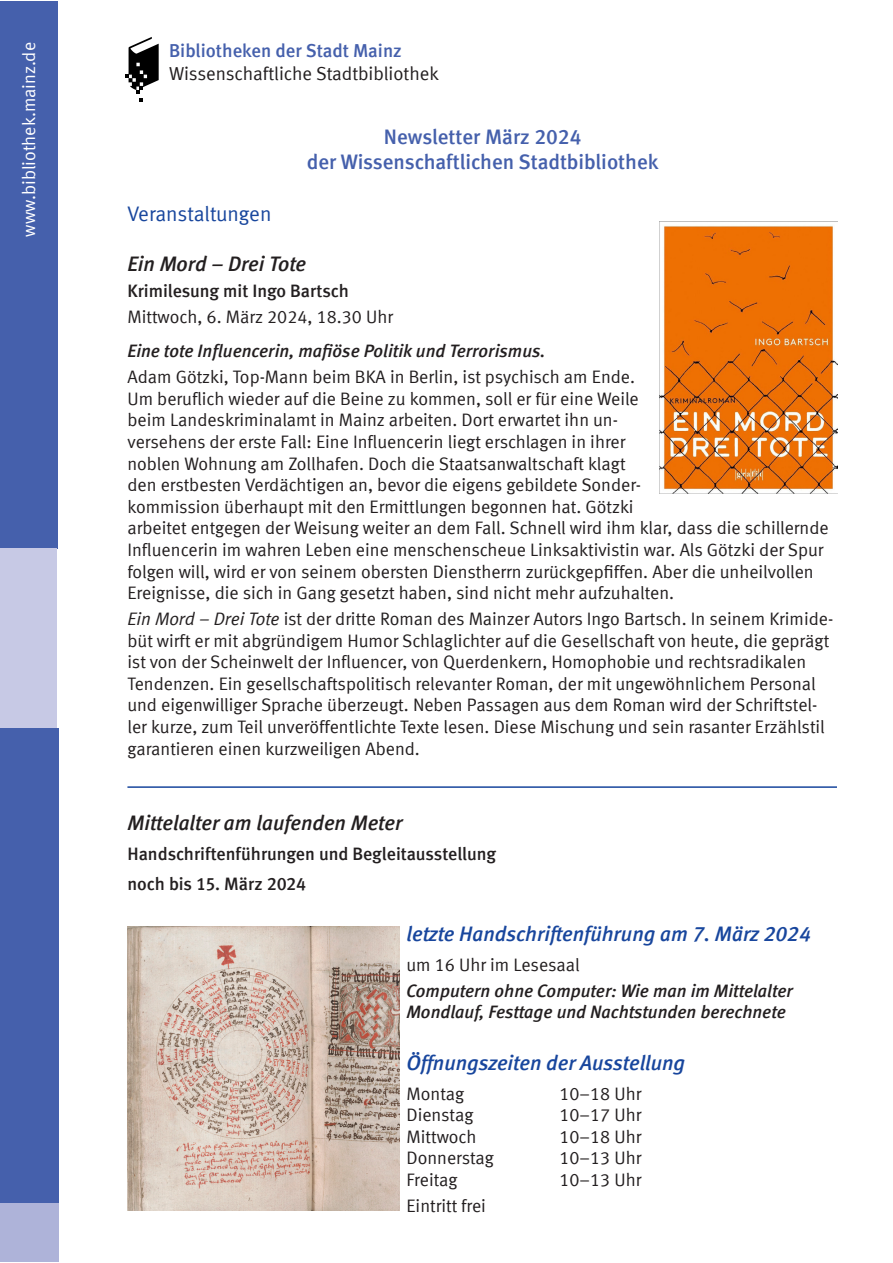
<style>
.page{position:relative;width:893px;height:1263px;background:#fff}
.page>*{position:absolute;margin:0;border:0;box-sizing:border-box;transform-origin:0 0}
.t1{font:italic 700 21px "Mainz Meta";color:#18469d}
.t2{font:700 21px "Mainz Meta";color:#4560ac}
.Default{font:italic 700 21px "Mainz Meta";color:#231f20}
.t3{font:21px "Mainz Meta";letter-spacing:-.005em;color:#18469d}
.t4{font:18.75px "Mainz Meta";color:#231f20}
.t5{font:700 18.75px "Mainz Meta";color:#4560ac}
.t6{font:18px/21.6px "Mainz Meta";color:#231f20}
.t7{font:italic 700 18px/21.6px "Mainz Meta";color:#231f20}
.Default-2{font:700 18px "Mainz Meta";letter-spacing:-.005em;color:#231f20}
.t8{font:18px "Mainz Meta";color:#fff}
.s1{font-style:italic}
</style>
<div class="page">
<div style="left:0;top:1px;width:58px;height:548px;background:#4560ac"></div>
<div style="left:1px;top:549px;width:56px;height:179px;background:#c7c9e5"></div>
<div style="left:0;top:1203px;width:58px;height:59px;background:#aeb3d9"></div>
<svg style="left:125px;top:37px;width:34px;height:64px"></svg>
<div style="left:0;top:728px;width:58px;height:475px;background:#4560ac"></div>
<img style="left:659px;top:222px;width:179px;height:271px">
<hr style="left:127px;top:786px;width:710px;height:2px;background:#18469d">
<img style="left:128px;top:927px;width:271px;height:284px">
<p class="t8" style="left:19px;top:237px;width:196px;rotate:-90deg">www.bibliothek.mainz.de</p>
<p class="t5" style="left:169px;top:40px;width:234px">Bibliotheken der Stadt Mainz</p>
<p class="t4" style="left:169px;top:62px;width:271px">Wissenschaftliche Stadtbibliothek</p>
<p class="t2" style="left:384px;top:124px;width:199px">Newsletter März 2024</p>
<p class="t2" style="left:307px;top:150px;width:353px">der Wissenschaftlichen Stadtbibliothek</p>
<p class="t3" style="left:127px;top:201px;width:146px">Veranstaltungen</p>
<p class="Default" style="left:127px;top:251px;width:180px">Ein Mord – Drei Tote</p>
<p class="Default-2" style="left:127px;top:280px;width:223px">Krimilesung mit Ingo Bartsch</p>
<p class="t6" style="left:127px;top:306px;width:267px">Mittwoch, 6. März 2024, 18.30 Uhr</p>
<p class="t7" style="left:127px;top:340px;width:420px">Eine tote Influencerin, mafiöse Politik und Terrorismus.</p>
<p class="t6" style="left:127px;top:366px;width:703px">Adam Götzki, Top-Mann beim BKA in Berlin, ist psychisch am Ende.<br>Um beruflich wieder auf die Beine zu kommen, soll er für eine Weile<br>beim Landeskriminalamt in Mainz arbeiten. Dort erwartet ihn un-<br>versehens der erste Fall: Eine Influencerin liegt erschlagen in ihrer<br>noblen Wohnung am Zollhafen. Doch die Staatsanwaltschaft klagt<br>den erstbesten Verdächtigen an, bevor die eigens gebildete Sonder-<br>kommission überhaupt mit den Ermittlungen begonnen hat. Götzki<br>arbeitet entgegen der Weisung weiter an dem Fall. Schnell wird ihm klar, dass die schillernde Influencerin im wahren Leben eine menschenscheue Linksaktivistin war. Als Götzki der Spur folgen will, wird er von seinem obersten Dienstherrn zurückgepfiffen. Aber die unheilvollen Ereignisse, die sich in Gang gesetzt haben, sind nicht mehr aufzuhalten.</p>
<p class="t6" style="left:127px;top:608px;width:707px"><span class="s1">Ein Mord – Drei Tote</span> ist der dritte Roman des Mainzer Autors Ingo Bartsch. In seinem Krimide&shy;büt wirft er mit abgründigem Humor Schlaglichter auf die Gesellschaft von heute, die geprägt ist von der Scheinwelt der Influencer, von Querdenkern, Homophobie und rechtsradikalen Tendenzen. Ein gesellschaftspolitisch relevanter Roman, der mit ungewöhnlichem Personal und eigenwilliger Sprache überzeugt. Neben Passagen aus dem Roman wird der Schriftstel&shy;ler kurze, zum Teil unveröffentlichte Texte lesen. Diese Mischung und sein rasanter Erzählstil garantieren einen kurzweiligen Abend.</p>
<p class="Default" style="left:127px;top:810px;width:277px">Mittelalter am laufenden Meter</p>
<p class="Default-2" style="left:127px;top:844px;width:370px">Handschriftenführungen und Begleitausstellung</p>
<p class="Default-2" style="left:127px;top:873px;width:180px">noch bis 15. März 2024</p>
<p class="t1" style="left:406px;top:921px;width:406px">letzte Handschriftenführung am 7. März 2024</p>
<p class="t6" style="left:406px;top:954px;width:175px">um 16 Uhr im Lesesaal</p>
<p class="t7" style="left:406px;top:979px;width:388px">Computern ohne Computer: Wie man im Mittelalter<br>Mondlauf, Festtage und Nachtstunden berechnete</p>
<p class="t1" style="left:406px;top:1050px;width:280px">Öffnungszeiten der Ausstellung</p>
<p class="t6" style="left:406px;top:1082px;width:59px">Montag</p>
<p class="t6" style="left:559px;top:1082px;width:83px">10–18 Uhr</p>
<p class="t6" style="left:406px;top:1104px;width:68px">Dienstag</p>
<p class="t6" style="left:559px;top:1104px;width:83px">10–17 Uhr</p>
<p class="t6" style="left:406px;top:1125px;width:71px">Mittwoch</p>
<p class="t6" style="left:559px;top:1125px;width:83px">10–18 Uhr</p>
<p class="t6" style="left:406px;top:1147px;width:89px">Donnerstag</p>
<p class="t6" style="left:559px;top:1147px;width:83px">10–13 Uhr</p>
<p class="t6" style="left:406px;top:1169px;width:53px">Freitag</p>
<p class="t6" style="left:559px;top:1169px;width:83px">10–13 Uhr</p>
<p class="t6" style="left:406px;top:1194px;width:81px">Eintritt frei</p>
</div>
